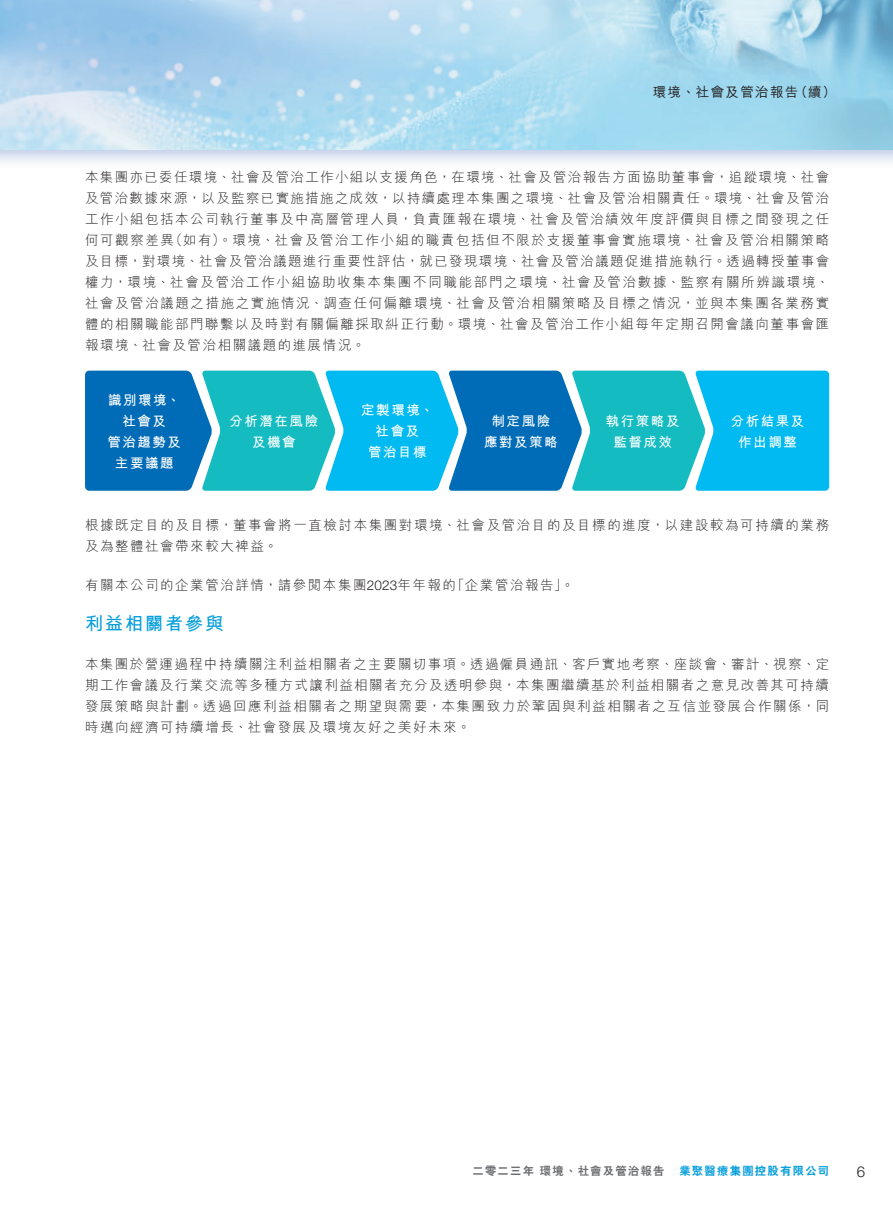
<style>
.page{position:relative;width:893px;height:1212px;background:#fff}
.page>*{position:absolute;margin:0;border:0;box-sizing:border-box;transform-origin:0 0}
._03_H1{font:700 18px "M Hei HK";letter-spacing:.115em;color:#069edb}
.t1{font:300 15px "Helvetica Neue LT Std";color:#231f20}
._01_Body_Text{font:300 13.5px/21px "M Hei HK";letter-spacing:.115em;color:#231f20}
._01_Body_Text-2{font:700 13.5px/21px "M Hei HK";letter-spacing:.115em;color:#fff;text-align:center}
.t2{font:500 13.5px "M Hei HK";letter-spacing:.1em;color:#231f20}
.t3{font:800 11.25px "C Hei 2 HK";letter-spacing:.12em;color:#6c6d70}
.t4{font:800 11.25px "C Hei 2 HK";letter-spacing:.12em;color:#069edb}
.s1{font-family:"Helvetica Neue LT Std"}
</style>
<div class="page">
<div style="left:0;top:0;width:893px;height:170px;background:#708fc9;opacity:.5"></div>
<img style="left:0;top:0;width:893px;height:150px">
<svg style="left:85px;top:371px;width:744px;height:120px;background:#17a7d1"></svg>
<p class="t2" style="left:653px;top:82px;width:147px">環境、社會及管治報告</p>
<p class="t2" style="left:794px;top:82px;width:43px">（續(</p>
<p class="_01_Body_Text" style="left:85px;top:166px;width:746px;text-align:right">本集團亦已委任環境、社會及管治工作小組以支援角色，在環境、社會及管治報告方面協助董事會，追蹤環境、社會及管治數據來源，以及監察已實施措施之成效，以持續處理本集團之環境、社會及管治相關責任。環境、社會及管治工作小組包括本公司執行董事及中高層管理人員，負責匯報在環境、社會及管治績效年度評價與目標之間發現之任（如有）。環境、社會及管治工作小組的職責包括但不限於支援董事會實施環境、社會及管治相關策略</p>
<p class="_01_Body_Text" style="left:85px;top:229px;width:746px">何可觀察差異<br>及目標，對環境、社會及管治議題進行重要性評估，就已發現環境、社會及管治議題促進措施執行。透過轉授董事會權力，環境、社會及管治工作小組協助收集本集團不同職能部門之環境、社會及管治數據、監察有關所辨識環境、社會及管治議題之措施之實施情況、調查任何偏離環境、社會及管治相關策略及目標之情況，並與本集團各業務實體的相關職能部門聯繫以及時對有關偏離採取糾正行動。環境、社會及管治工作小組每年定期召開會議向董事會匯報環境、社會及管治相關議題的進展情況。</p>
<p class="_01_Body_Text-2" style="left:108px;top:389px;width:74px">識別環境、</p>
<p class="_01_Body_Text-2" style="left:122px;top:410px;width:45px">社會及</p>
<p class="_01_Body_Text-2" style="left:107px;top:431px;width:75px">管治趨勢及</p>
<p class="_01_Body_Text-2" style="left:115px;top:452px;width:60px">主要議題</p>
<p class="_01_Body_Text-2" style="left:361px;top:399px;width:74px">定製環境、</p>
<p class="_01_Body_Text-2" style="left:376px;top:420px;width:45px">社會及</p>
<p class="_01_Body_Text-2" style="left:368px;top:441px;width:60px">管治目標</p>
<p class="_01_Body_Text-2" style="left:229px;top:409px;width:90px">分析潛在風險及機會</p>
<p class="_01_Body_Text-2" style="left:492px;top:409px;width:60px">制定風險</p>
<p class="_01_Body_Text-2" style="left:484px;top:430px;width:75px">應對及策略</p>
<p class="_01_Body_Text-2" style="left:606px;top:409px;width:75px">執行策略及</p>
<p class="_01_Body_Text-2" style="left:613px;top:430px;width:60px">監督成效</p>
<p class="_01_Body_Text-2" style="left:731px;top:410px;width:75px">分析結果及</p>
<p class="_01_Body_Text-2" style="left:738px;top:431px;width:60px">作出調整</p>
<p class="_01_Body_Text" style="left:85px;top:514px;width:746px">根據既定目的及目標，董事會將一直檢討本集團對環境、社會及管治目的及目標的進度，以建設較為可持續的業務及為整體社會帶來較大裨益。</p>
<p class="_01_Body_Text" style="left:451px;top:574px;width:125px">「企業管治報告。「</p>
<p class="_01_Body_Text" style="left:85px;top:574px;width:373px">有關本公司的企業管治詳情，請參閱本集團<span class="s1">2023</span>年年報的</p>
<p class="_03_H1" style="left:85px;top:610px;width:140px">利益相關者參與</p>
<p class="_01_Body_Text" style="left:85px;top:653px;width:746px;text-align:justify">本集團於營運過程中持續關注利益相關者之主要關切事項。透過僱員通訊、客戶實地考察、座談會、審計、視察、定期工作會議及行業交流等多種方式讓利益相關者充分及透明參與，本集團繼續基於利益相關者之意見改善其可持續發展策略與計劃。透過回應利益相關者之期望與需要，本集團致力於鞏固與利益相關者之互信並發展合作關係，同時邁向經濟可持續增長、社會發展及環境友好之美好未來。</p>
<p class="t3" style="left:540px;top:1163px;width:126px">環境、社會及管治報告</p>
<p class="t3" style="left:472px;top:1163px;width:63px">二零二三年</p>
<p class="t4" style="left:679px;top:1163px;width:151px">業聚醫療集團控股有限公司</p>
<p class="t1" style="left:857px;top:1162px;width:10px">6</p>
</div>
